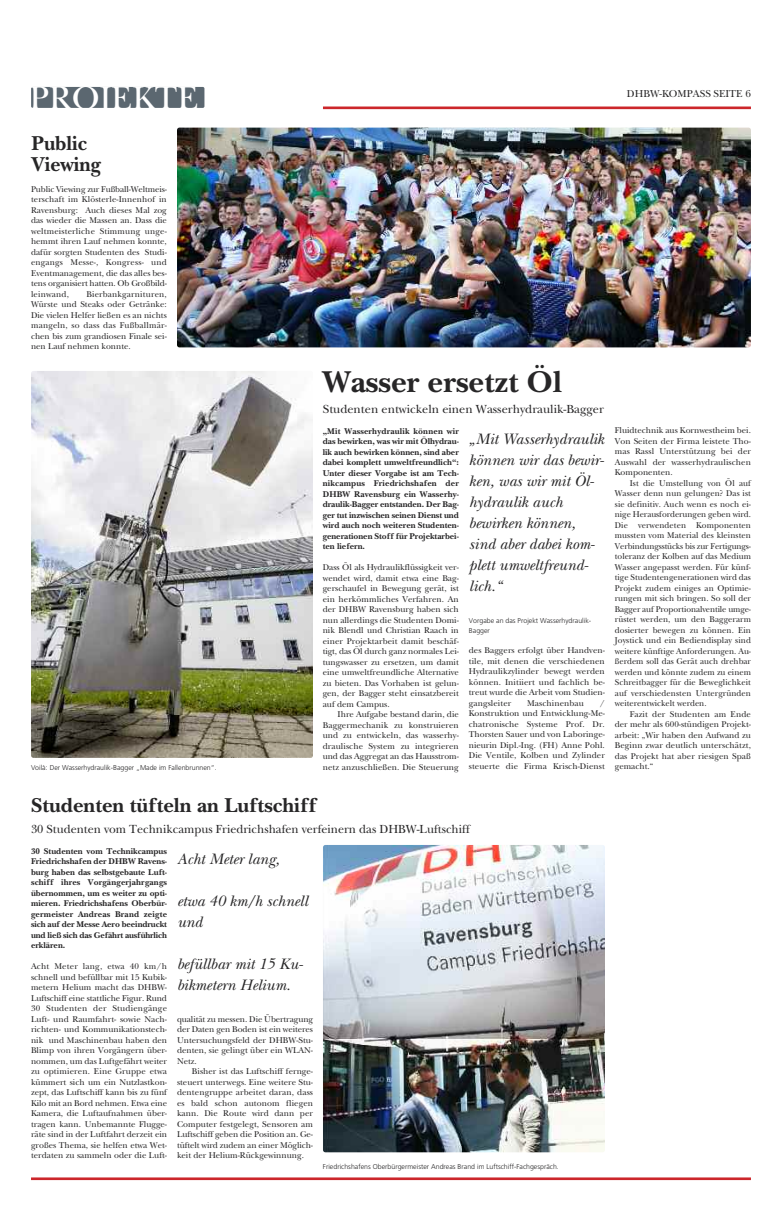
<style>
.page{position:relative;width:782px;height:1216px;background:#fff}
.page>*{position:absolute;margin:0;border:0;box-sizing:border-box;transform-origin:0 0}
.t1{font:34.04px "New Baskerville";color:#fff}
.t2{font:700 31.5px "New Baskerville";color:#272627}
.t3{font:700 21px "New Baskerville";color:#272627}
.t4{font:700 21px/21px "New Baskerville";color:#272627;scale:.96 1}
.t5{font:italic 15.75px/21px "New Baskerville";color:#272627}
.t6{font:12.25px "New Baskerville";color:#272627}
.t7{font:10.5px "New Baskerville";color:#272627}
.t8{font:8.75px/10.5px "New Baskerville";color:#272627;text-align:justify}
.t9{font:700 8.75px/10.5px "New Baskerville";color:#272627;text-align:justify}
.t10{font:300 7px/10.5px "Frutiger";color:#272627}
</style>
<div class="page">
<hr style="left:323px;top:106px;width:427px;height:3px;background:#cc262b">
<div style="left:31px;top:87px;width:173px;height:21px;background:#5b6770;border-radius:2px"></div>
<hr style="left:31px;top:1177px;width:719px;height:2px;background:#cc262b">
<img style="left:323px;top:845px;width:281px;height:307px;border-radius:2px">
<img style="left:31px;top:371px;width:281px;height:386px;border-radius:2px">
<img style="left:177px;top:128px;width:573px;height:219px;border-radius:2px">
<h1 class="t1" style="left:29px;top:86px;width:170px">PROJEKTE</h1>
<p class="t7" style="left:626px;top:90px;width:125px">DHBW-KOMPASS SEITE 6</p>
<h3 class="t4" style="left:31px;top:132px;width:74px">Public<br>Viewing</h3>
<p class="t8" style="left:31px;top:185px;width:137px">Public Viewing zur Fußball-Weltmeis&shy;terschaft im Klösterle-Innenhof in Ravensburg: Auch dieses Mal zog das wieder die Massen an. Dass die weltmeisterliche Stimmung unge&shy;hemmt ihren Lauf nehmen konnte, dafür sorgten Studenten des Studi&shy;engangs Messe-, Kongress- und Eventmanagement, die das alles bes&shy;tens organisiert hatten. Ob Großbild&shy;leinwand,</p>
<p class="t8" style="left:31px;top:290px;width:137px;text-indent:55px">Bierbankgarnituren, Würste und Steaks oder Getränke:<br>Die vielen Helfer ließen es an nichts mangeln, so dass das Fußballmär&shy;chen bis zum grandiosen Finale sei&shy;nen Lauf nehmen konnte.</p>
<p class="t10" style="left:31px;top:762px;width:187px">Voilà: Der Wasserhydraulik-Bagger „Made im Fallenbrunnen“.</p>
<h2 class="t2" style="left:323px;top:362px;width:240px">Wasser ersetzt Öl</h2>
<h3 class="t6" style="left:323px;top:404px;width:282px">Studenten entwickeln einen Wasserhydraulik-Bagger</h3>
<p class="t9" style="left:322px;top:425px;width:138px">„Mit Wasserhydraulik können wir das bewirken, was wir mit Ölhydrau&shy;lik auch bewirken können, sind aber dabei komplett umweltfreundlich“:<br>Unter dieser Vorgabe ist am Tech&shy;nikcampus Friedrichshafen der DHBW Ravensburg ein Wasserhy&shy;draulik-Bagger entstanden. Der Bag&shy;ger tut inzwischen seinen Dienst und wird auch noch weiteren Studenten&shy;generationen Stoff für Projektarbei&shy;ten liefern.</p>
<p class="t8" style="left:322px;top:563px;width:138px">Dass Öl als Hydraulikflüssigkeit ver&shy;wendet wird, damit etwa eine Bag&shy;gerschaufel in Bewegung gerät, ist ein herkömmliches Verfahren. An der DHBW Ravensburg haben sich nun allerdings die Studenten Domi&shy;nik Blendl und Christian Raach in einer Projektarbeit damit beschäf&shy;tigt, das Öl durch ganz normales Lei&shy;tungswasser zu ersetzen, um damit eine umweltfreundliche Alternative zu bieten. Das Vorhaben ist gelun&shy;gen, der Bagger steht einsatzbereit auf dem Campus.</p>
<p class="t8" style="left:322px;top:710px;width:138px;text-indent:15px">Ihre Aufgabe bestand darin, die Baggermechanik zu konstruieren und zu entwickeln, das wasserhy&shy;draulische System zu integrieren und das Aggregat an das Hausstrom&shy;netz anzuschließen. Die Steuerung</p>
<h3 class="t5" style="left:469px;top:430px;width:137px">„Mit Wasserhydraulik können wir das bewir&shy;ken, was wir mit Öl&shy;hydraulik auch bewirken können, sind aber dabei kom&shy;plett umweltfreund&shy;lich.“</h3>
<p class="t10" style="left:469px;top:615px;width:124px">Vorgabe an das Projekt Wasserhydraulik-<br>Bagger</p>
<p class="t8" style="left:468px;top:646px;width:138px">des Baggers erfolgt über Handven&shy;tile, mit denen die verschiedenen Hydraulikzylinder bewegt werden können. Initiiert und fachlich be&shy;treut wurde die Arbeit vom Studien&shy;gangsleiter</p>
<p class="t8" style="left:468px;top:699px;width:138px;text-indent:131px">/ Konstruktion und Entwicklung-Me&shy;chatronische Systeme Prof. Dr.<br>Thorsten Sauer und von Laboringe&shy;nieurin Dipl.-Ing. (FH) Anne Pohl.<br>Die Ventile, Kolben und Zylinder steuerte die Firma Krisch-Dienst</p>
<p class="t8" style="left:527px;top:699px;width:58px">Maschinenbau</p>
<p class="t8" style="left:614px;top:426px;width:138px">Fluidtechnik aus Kornwestheim bei.<br>Von Seiten der Firma leistete Tho&shy;mas Rassl Unterstützung bei der Auswahl der wasserhydraulischen Komponenten.</p>
<p class="t8" style="left:614px;top:478px;width:138px;text-indent:15px">Ist die Umstellung von Öl auf Wasser denn nun gelungen? Das ist sie definitiv. Auch wenn es noch ei&shy;nige Herausforderungen geben wird.<br>Die verwendeten Komponenten mussten vom Material des kleinsten Verbindungsstücks bis zur Fertigungs&shy;toleranz der Kolben auf das Medium Wasser angepasst werden. Für künf&shy;tige Studentengenerationen wird das Projekt zudem einiges an Optimie&shy;rungen mit sich bringen. So soll der Bagger auf Proportionalventile umge&shy;rüstet werden, um den Baggerarm dosierter bewegen zu können. Ein Joystick und ein Bediendisplay sind weitere künftige Anforderungen. Au&shy;ßerdem soll das Gerät auch drehbar werden und könnte zudem zu einem Schreitbagger für die Beweglichkeit auf verschiedensten Untergründen weiterentwickelt werden.</p>
<p class="t8" style="left:614px;top:709px;width:138px;text-indent:15px">Fazit der Studenten am Ende der mehr als 600-stündigen Projekt&shy;arbeit: „Wir haben den Aufwand zu Beginn zwar deutlich unterschätzt, das Projekt hat aber riesigen Spaß gemacht.“</p>
<h3 class="t3" style="left:31px;top:792px;width:287px">Studenten tüfteln an Luftschiff</h3>
<h3 class="t6" style="left:31px;top:824px;width:440px">30 Studenten vom Technikcampus Friedrichshafen verfeinern das DHBW-Luftschiff</h3>
<p class="t9" style="left:31px;top:845px;width:137px">30 Studenten vom Technikcampus Friedrichshafen der DHBW Ravens&shy;burg haben das selbstgebaute Luft&shy;schiff ihres Vorgängerjahrgangs übernommen, um es weiter zu opti&shy;mieren. Friedrichshafens Oberbür&shy;germeister Andreas Brand zeigte sich auf der Messe Aero beeindruckt und ließ sich das Gefährt ausführlich erklären.</p>
<p class="t8" style="left:31px;top:962px;width:137px">Acht Meter lang, etwa 40 km/h schnell und befüllbar mit 15 Kubik&shy;metern Helium macht das DHBW-Luftschiff eine stattliche Figur. Rund 30 Studenten der Studiengänge Luft- und Raumfahrt- sowie Nach&shy;richten- und Kommunikationstech&shy;nik und Maschinenbau haben den Blimp von ihren Vorgängern über&shy;nommen, um das Luftgefährt weiter zu optimieren. Eine Gruppe etwa kümmert sich um ein Nutzlastkon&shy;zept, das Luftschiff kann bis zu fünf Kilo mit an Bord nehmen. Etwa eine Kamera, die Luftaufnahmen über&shy;tragen kann. Unbemannte Flugge&shy;räte sind in der Luftfahrt derzeit ein großes Thema, sie helfen etwa Wet&shy;terdaten zu sammeln oder die Luft-</p>
<h3 class="t5" style="left:177px;top:850px;width:104px">Acht Meter lang,</h3>
<h3 class="t5" style="left:177px;top:892px;width:132px">etwa 40 km/h schnell und</h3>
<h3 class="t5" style="left:177px;top:955px;width:127px">befüllbar mit 15 Ku&shy;bikmetern Helium.</h3>
<p class="t8" style="left:177px;top:1014px;width:137px">qualität zu messen. Die Übertragung der Daten gen Boden ist ein weiteres Untersuchungsfeld der DHBW-Stu&shy;denten, sie gelingt über ein WLAN-Netz.</p>
<p class="t8" style="left:177px;top:1067px;width:137px;text-indent:15px">Bisher ist das Luftschiff fernge&shy;steuert unterwegs. Eine weitere Stu&shy;dentengruppe arbeitet daran, dass es bald schon autonom fliegen kann. Die Route wird dann per Computer festgelegt, Sensoren am Luftschiff geben die Position an. Ge&shy;tüftelt wird zudem an einer Möglich&shy;keit der Helium-Rückgewinnung.</p>
<p class="t10" style="left:323px;top:1161px;width:237px">Friedrichshafens Oberbürgermeister Andreas Brand im Luftschiff-Fachgespräch.</p>
</div>
